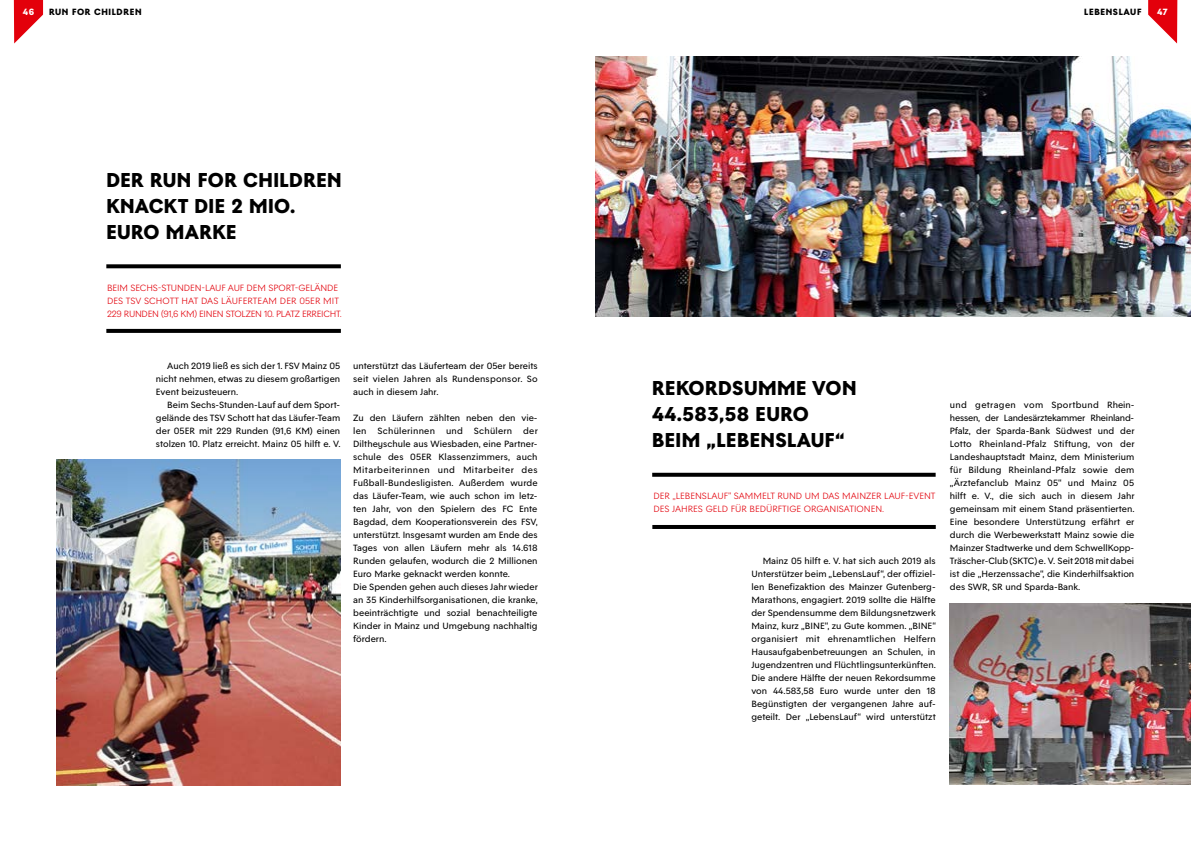
<style>
.page{position:relative;width:1191px;height:842px;background:#fff}
.page>*{position:absolute;margin:0;border:0;box-sizing:border-box;transform-origin:0 0}
.t1{font:700 20px/26px "M05 Headline";letter-spacing:.02em;color:#000}
.t2{font:9px/13px "M05 Text";color:#000;text-align:justify}
.t3{font:300 9px/13px "M05 Text";color:#e3000b}
.t4{font:700 9px "M05 Headline";letter-spacing:.07em;color:#000}
.t5{font:700 9px "M05 Headline";color:#fff}
</style>
<div class="page">
<svg style="left:14px;top:0;width:29px;height:44px"></svg>
<svg style="left:1148px;top:0;width:29px;height:44px"></svg>
<svg style="left:106px;top:264px;width:235px;height:4px"></svg>
<svg style="left:106px;top:329px;width:235px;height:4px"></svg>
<img style="left:57px;top:460px;width:283px;height:325px">
<svg style="left:652px;top:473px;width:283px;height:4px"></svg>
<hr style="left:652px;top:525px;width:283px;height:4px;background:#000">
<img style="left:595px;top:57px;width:596px;height:260px">
<img style="left:950px;top:604px;width:241px;height:181px">
<p class="t5" style="left:23px;top:7px;width:13px">46</p>
<p class="t4" style="left:49px;top:7px;width:94px">RUN FOR CHILDREN</p>
<p class="t5" style="left:1157px;top:7px;width:12px">47</p>
<p class="t4" style="left:1084px;top:7px;width:59px">LEBENSLAUF</p>
<h1 class="t1" style="left:106px;top:166px;width:237px">DER RUN FOR CHILDREN<br>KNACKT DIE 2 MIO.<br>EURO MARKE</h1>
<p class="t3" style="left:107px;top:281px;width:236px">BEIM SECHS-STUNDEN-LAUF AUF DEM SPORT-GELÄNDE<br>DES TSV SCHOTT HAT DAS LÄUFERTEAM DER 05ER MIT<br>229 RUNDEN (91,6 KM) EINEN STOLZEN 10. PLATZ ERREICHT.</p>
<p class="t2" style="left:156px;top:359px;width:186px;text-indent:11px">Auch 2019 ließ es sich der 1. FSV Mainz 05 nicht nehmen, etwas zu diesem großartigen Event beizusteuern.</p>
<p class="t2" style="left:156px;top:398px;width:186px;text-indent:11px">Beim Sechs-Stunden-Lauf auf dem Sport&shy;gelände des TSV Schott hat das Läufer-Team der 05ER mit 229 Runden (91,6 KM) einen stolzen 10. Platz erreicht. Mainz 05 hilft e. V.</p>
<p class="t2" style="left:353px;top:359px;width:186px">unterstützt das Läuferteam der 05er bereits seit vielen Jahren als Rundensponsor. So auch in diesem Jahr.</p>
<p class="t2" style="left:353px;top:411px;width:186px;text-align:left">Zu den Läufern zählten neben den vie&shy;len Schülerinnen und Schülern der Diltheyschule aus Wiesbaden, eine Partner&shy;schule des 05ER Klassenzimmers, auch Mitarbeiterinnen und Mitarbeiter des Fußball-Bundesligisten. Außerdem wurde das Läufer-Team, wie auch schon im letz&shy;ten Jahr, von den Spielern des FC Ente Bagdad, dem Kooperationsverein des FSV, unterstützt. Insgesamt wurden am Ende des Tages von allen Läufern mehr als 14.618<br>Runden gelaufen, wodurch die 2 Millionen Euro Marke geknackt werden konnte.<br>Die Spenden gehen auch dieses Jahr wieder an 35 Kinderhilfsorganisationen, die kranke, beeinträchtigte und sozial benachteiligte Kinder in Mainz und Umgebung nachhaltig fördern.</p>
<h1 class="t1" style="left:652px;top:374px;width:206px">REKORDSUMME VON<br>44.583,58 EURO<br>BEIM „LEBENSLAUF“</h1>
<p class="t3" style="left:653px;top:489px;width:283px">DER „LEBENSLAUF“ SAMMELT RUND UM DAS MAINZER LAUF-EVENT<br>DES JAHRES GELD FÜR BEDÜRFTIGE ORGANISATIONEN.</p>
<p class="t2" style="left:751px;top:554px;width:186px;text-indent:11px">Mainz 05 hilft e. V. hat sich auch 2019 als Unterstützer beim „LebensLauf“, der offiziel&shy;len Benefizaktion des Mainzer Gutenberg-Marathons, engagiert. 2019 sollte die Hälfte der Spendensumme dem Bildungsnetzwerk Mainz, kurz „BINE“, zu Gute kommen. „BINE“ organisiert mit ehrenamtlichen Helfern Hausaufgabenbetreuungen an Schulen, in Jugendzentren und Flüchtlingsunterkünften.<br>Die andere Hälfte der neuen Rekordsumme von 44.583,58 Euro wurde unter den 18<br>Begünstigten der vergangenen Jahre auf&shy;geteilt. Der „LebensLauf“ wird unterstützt</p>
<p class="t2" style="left:950px;top:398px;width:186px">und getragen vom Sportbund Rhein&shy;hessen, der Landesärztekammer Rheinland-Pfalz, der Sparda-Bank Südwest und der Lotto Rheinland-Pfalz Stiftung, von der Landeshauptstadt Mainz, dem Ministerium für Bildung Rheinland-Pfalz sowie dem „Ärztefanclub Mainz 05“ und Mainz 05 hilft e. V., die sich auch in diesem Jahr gemeinsam mit einem Stand präsentierten.<br>Eine besondere Unterstützung erfährt er durch die Werbewerkstatt Mainz sowie die Mainzer Stadtwerke und dem SchwellKopp-Träscher-Club (SKTC) e. V. Seit 2018 mit dabei ist die „Herzenssache“, die Kinderhilfsaktion des SWR, SR und Sparda-Bank.</p>
</div>
